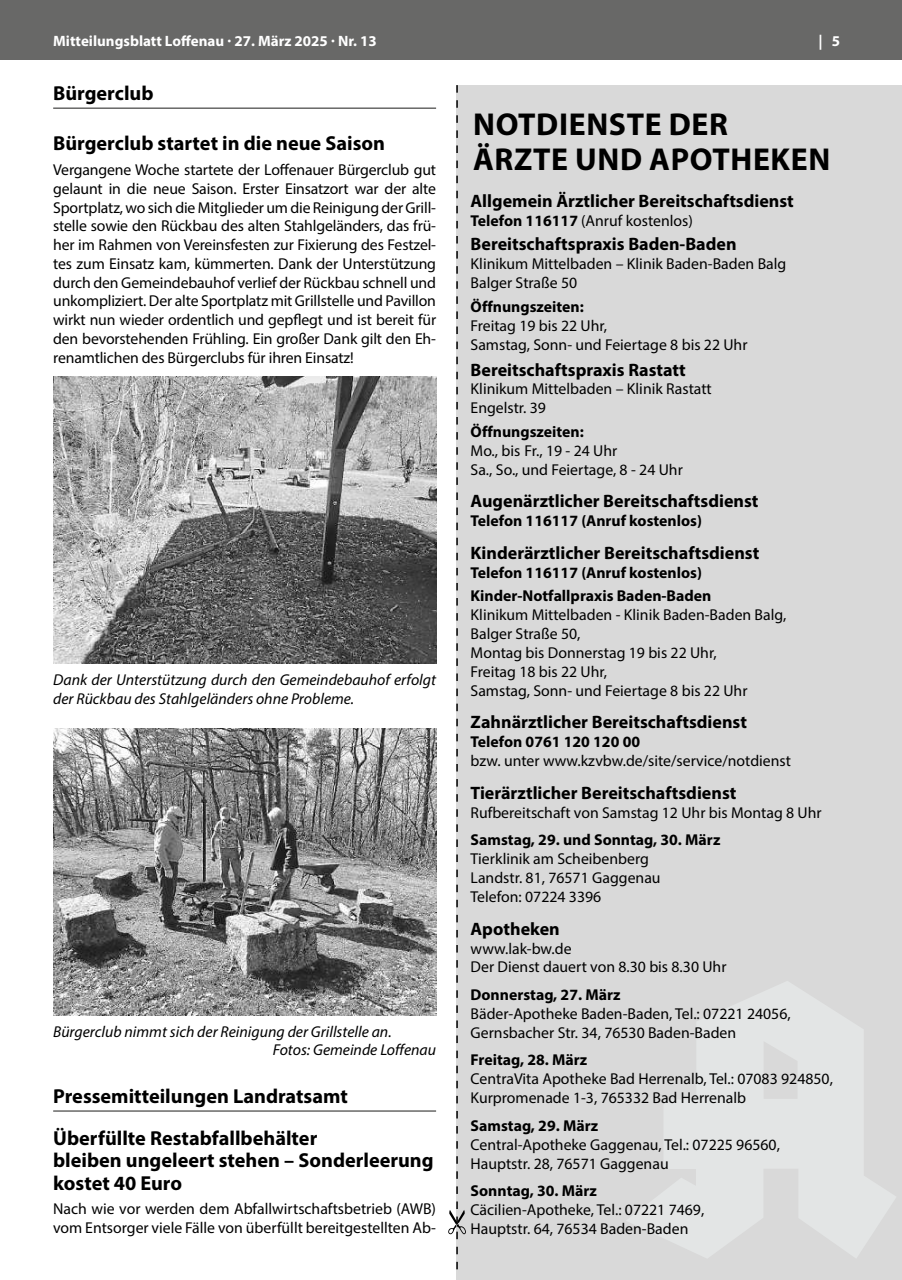
<style>
.page{position:relative;width:902px;height:1280px;background:#fff}
.page>*{position:absolute;margin:0;border:0;box-sizing:border-box;transform-origin:0 0}
.t1{font:700 31.8px/35.2px "Myriad Pro";letter-spacing:.02em;color:#000}
.t2{font:700 20.25px/41.4px "Myriad Pro";color:#000}
.t3{font:700 18px "Myriad Pro";color:#000}
.t4{font:15.75px/19px "Myriad Pro";color:#000}
.t5{font:700 15.75px/23.2px "Myriad Pro";color:#000}
.t6{font:italic 15.75px/18.8px "Myriad Pro";color:#000}
.t7{font:700 15px "Myriad Pro";color:#fff}
.s1{font-weight:700}
</style>
<div class="page">
<div style="left:0;top:0;width:901px;height:60px;background:#686867"></div>
<hr style="left:53px;top:107px;width:383px;height:2px;background:#686867">
<hr style="left:53px;top:1110px;width:383px;height:2px;background:#686867">
<img style="left:53px;top:376px;width:383px;height:287px">
<img style="left:53px;top:728px;width:383px;height:287px">
<div style="left:456px;top:85px;width:445px;height:1195px;background:#d9d9d9"></div>
<svg style="left:627px;top:981px;width:269px;height:277px;fill:#e3e5e5"></svg>
<svg style="left:448px;top:85px;width:18px;height:1184px"></svg>
<p class="t7" style="left:53px;top:31px;width:325px">Mitteilungsblatt Loffenau · 27. März 2025 · Nr. 13</p>
<p class="t7" style="left:818px;top:31px;width:23px">| 5</p>
<p class="t2" style="left:53px;top:72px;width:102px">Bürgerclub</p>
<p class="t2" style="left:53px;top:122px;width:333px">Bürgerclub startet in die neue Saison</p>
<p class="t4" style="left:53px;top:160px;width:384px;text-align:justify">Vergangene Woche startete der Loffenauer Bürgerclub gut gelaunt in die neue Saison. Erster Einsatzort war der alte Sportplatz, wo sich die Mitglieder um die Reinigung der Grill&shy;stelle sowie den Rückbau des alten Stahlgeländers, das frü&shy;her im Rahmen von Vereinsfesten zur Fixierung des Festzel&shy;tes zum Einsatz kam, kümmerten. Dank der Unterstützung durch den Gemeindebauhof verlief der Rückbau schnell und unkompliziert. Der alte Sportplatz mit Grillstelle und Pavillon wirkt nun wieder ordentlich und gepflegt und ist bereit für den bevorstehenden Frühling. Ein großer Dank gilt den Eh&shy;renamtlichen des Bürgerclubs für ihren Einsatz!</p>
<h1 class="t1" style="left:473px;top:105px;width:358px">NOTDIENSTE DER<br>ÄRZTE UND APOTHEKEN</h1>
<p class="t3" style="left:470px;top:189px;width:325px">Allgemein Ärztlicher Bereitschaftsdienst</p>
<p class="t4" style="left:470px;top:211px;width:224px"><span class="s1">Telefon 116117</span> (Anruf kostenlos)</p>
<p class="t3" style="left:470px;top:233px;width:267px">Bereitschaftspraxis Baden-Baden</p>
<p class="t4" style="left:470px;top:254px;width:317px">Klinikum Mittelbaden – Klinik Baden-Baden Balg<br>Balger Straße 50</p>
<p class="t5" style="left:470px;top:294px;width:115px">Öffnungszeiten:</p>
<p class="t4" style="left:470px;top:316px;width:278px">Freitag 19 bis 22 Uhr,<br>Samstag, Sonn- und Feiertage 8 bis 22 Uhr</p>
<p class="t3" style="left:470px;top:358px;width:216px">Bereitschaftspraxis Rastatt</p>
<p class="t4" style="left:470px;top:379px;width:243px">Klinikum Mittelbaden – Klinik Rastatt<br>Engelstr. 39</p>
<p class="t5" style="left:470px;top:419px;width:115px">Öffnungszeiten:</p>
<p class="t4" style="left:470px;top:441px;width:214px">Mo., bis Fr., 19 - 24 Uhr<br>Sa., So., und Feiertage, 8 - 24 Uhr</p>
<p class="t3" style="left:470px;top:489px;width:289px">Augenärztlicher Bereitschaftsdienst</p>
<p class="t5" style="left:470px;top:509px;width:233px">Telefon 116117 (Anruf kostenlos)</p>
<p class="t3" style="left:470px;top:541px;width:290px">Kinderärztlicher Bereitschaftsdienst</p>
<p class="t5" style="left:470px;top:560px;width:242px">Telefon 116117 (Anruf kostenlos)<br>Kinder-Notfallpraxis Baden-Baden</p>
<p class="t4" style="left:470px;top:605px;width:317px">Klinikum Mittelbaden - Klinik Baden-Baden Balg,<br>Balger Straße 50,<br>Montag bis Donnerstag 19 bis 22 Uhr,<br>Freitag 18 bis 22 Uhr,<br>Samstag, Sonn- und Feiertage 8 bis 22 Uhr</p>
<p class="t3" style="left:470px;top:710px;width:278px">Zahnärztlicher Bereitschaftsdienst</p>
<p class="t5" style="left:470px;top:730px;width:171px">Telefon 0761 120 120 00</p>
<p class="t4" style="left:470px;top:751px;width:322px">bzw. unter www.kzvbw.de/site/service/notdienst</p>
<p class="t3" style="left:470px;top:781px;width:267px">Tierärztlicher Bereitschaftsdienst</p>
<p class="t4" style="left:470px;top:802px;width:352px">Rufbereitschaft von Samstag 12 Uhr bis Montag 8 Uhr</p>
<p class="t5" style="left:470px;top:828px;width:251px">Samstag, 29. und Sonntag, 30. März</p>
<p class="t4" style="left:470px;top:849px;width:191px">Tierklinik am Scheibenberg<br>Landstr. 81, 76571 Gaggenau<br>Telefon: 07224 3396</p>
<p class="t3" style="left:470px;top:917px;width:91px">Apotheken</p>
<p class="t4" style="left:470px;top:938px;width:257px">www.lak-bw.de<br>Der Dienst dauert von 8.30 bis 8.30 Uhr</p>
<p class="t5" style="left:470px;top:982px;width:151px">Donnerstag, 27. März</p>
<p class="t4" style="left:470px;top:1004px;width:321px">Bäder-Apotheke Baden-Baden, Tel.: 07221 24056,<br>Gernsbacher Str. 34, 76530 Baden-Baden</p>
<p class="t5" style="left:470px;top:1048px;width:118px">Freitag, 28. März</p>
<p class="t4" style="left:470px;top:1069px;width:364px">CentraVita Apotheke Bad Herrenalb, Tel.: 07083 924850,<br>Kurpromenade 1-3, 765332 Bad Herrenalb</p>
<p class="t5" style="left:470px;top:1113px;width:129px">Samstag, 29. März</p>
<p class="t4" style="left:470px;top:1135px;width:311px">Central-Apotheke Gaggenau, Tel.: 07225 96560,<br>Hauptstr. 28, 76571 Gaggenau</p>
<p class="t5" style="left:470px;top:1179px;width:128px">Sonntag, 30. März</p>
<p class="t4" style="left:470px;top:1200px;width:235px">Cäcilien-Apotheke, Tel.: 07221 7469,<br>Hauptstr. 64, 76534 Baden-Baden</p>
<p class="t6" style="left:53px;top:670px;width:384px">Dank der Unterstützung durch den Gemeindebauhof erfolgt der Rückbau des Stahlgeländers ohne Probleme.</p>
<p class="t6" style="left:273px;top:1021px;width:165px;text-indent:-220px">Bürgerclub nimmt sich der Reinigung der Grillstelle an.<br>Fotos: Gemeinde Loffenau</p>
<p class="t2" style="left:53px;top:1075px;width:296px">Pressemitteilungen Landratsamt<br>Überfüllte Restabfallbehälter</p>
<p class="t2" style="left:53px;top:1148px;width:382px;line-height:22.5px">bleiben ungeleert stehen – Sonderleerung kostet 40 Euro</p>
<p class="t4" style="left:53px;top:1199px;width:384px">Nach wie vor werden dem Abfallwirtschaftsbetrieb (AWB) vom Entsorger viele Fälle von überfüllt bereitgestellten Ab-</p>
</div>
